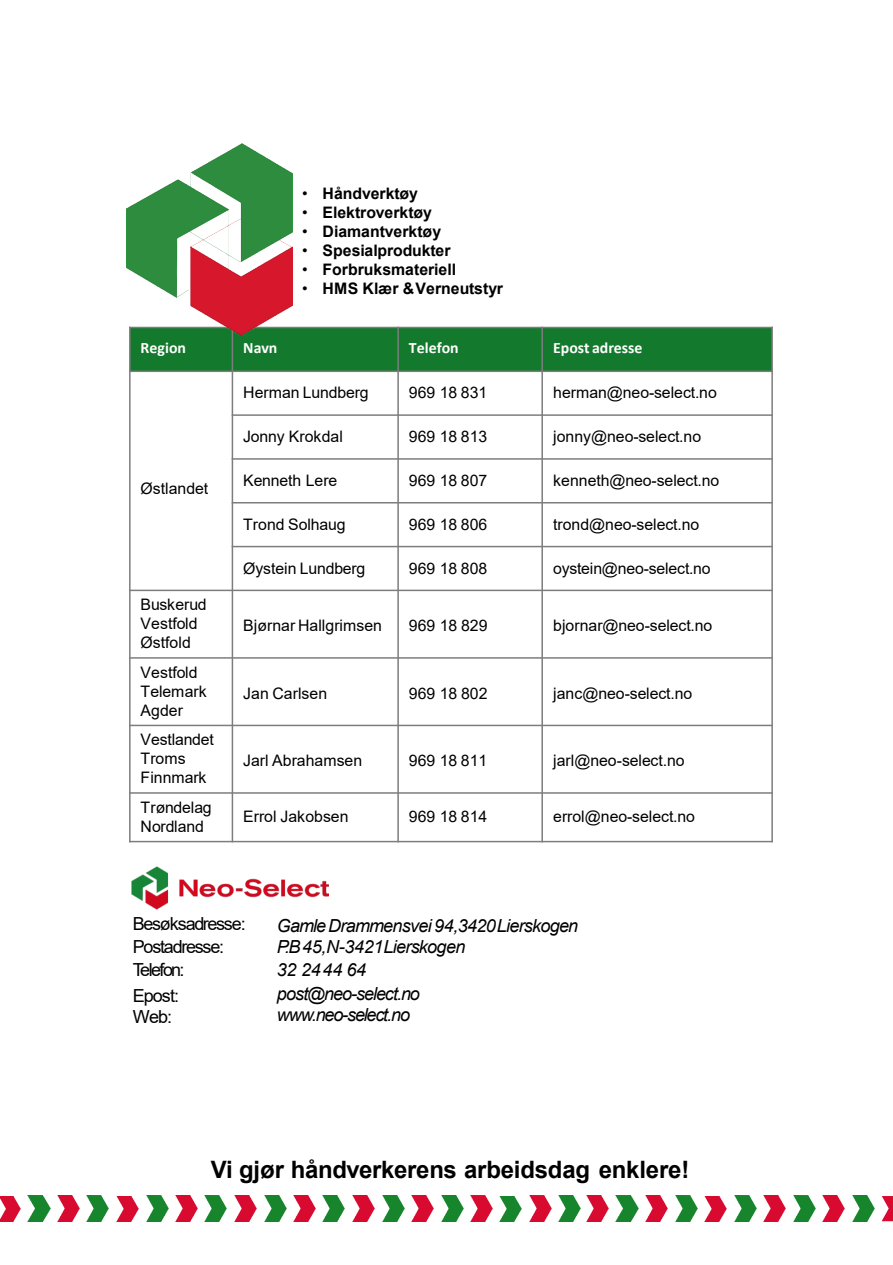
<style>
.page{position:relative;width:893px;height:1265px;background:#fff}
.page>*{position:absolute;margin:0;border:0;box-sizing:border-box;transform-origin:0 0}
.t1{font:700 24px "Arial";letter-spacing:-.005em;color:#000}
.t2{font:italic 18px "Arial";letter-spacing:-.04em;color:#000}
.t3{font:18px/23.1px "Arial";letter-spacing:-.07em;color:#000}
.t4{font:italic 18px/21.6px "Arial";letter-spacing:-.06em;color:#000}
.t5{font:15.9px/18.9px "Arial";color:#000}
.t6{font:700 15.9px "Arial";color:#000}
.t7{font:700 15.9px "Calibri";color:#fff}
.s1{font-weight:400}
</style>
<div class="page">
<div style="left:130px;top:327px;width:102px;height:44px;background:#13792c"></div>
<div style="left:232px;top:327px;width:166px;height:44px;background:#13792c"></div>
<div style="left:398px;top:327px;width:144px;height:44px;background:#13792c"></div>
<div style="left:542px;top:327px;width:230px;height:44px;background:#13792c"></div>
<hr style="left:232px;top:327px;width:1px;height:515px;background:#7d7d7d">
<hr style="left:397px;top:327px;width:2px;height:515px;background:#7d7d7d">
<hr style="left:541px;top:327px;width:2px;height:515px;background:#7d7d7d">
<hr style="left:129px;top:370px;width:643px;height:2px;background:#7d7d7d">
<hr style="left:232px;top:414px;width:540px;height:2px;background:#7d7d7d">
<hr style="left:232px;top:458px;width:540px;height:2px;background:#7d7d7d">
<hr style="left:232px;top:502px;width:540px;height:1px;background:#7d7d7d">
<hr style="left:232px;top:546px;width:540px;height:1px;background:#7d7d7d">
<hr style="left:129px;top:589px;width:643px;height:2px;background:#7d7d7d">
<hr style="left:129px;top:657px;width:643px;height:1px;background:#7d7d7d">
<hr style="left:129px;top:724px;width:643px;height:2px;background:#7d7d7d">
<hr style="left:129px;top:792px;width:643px;height:1px;background:#7d7d7d">
<hr style="left:129px;top:327px;width:2px;height:515px;background:#7d7d7d">
<hr style="left:771px;top:327px;width:1px;height:515px;background:#7d7d7d">
<hr style="left:129px;top:327px;width:643px;height:1px;background:#7d7d7d">
<hr style="left:129px;top:841px;width:643px;height:1px;background:#7d7d7d">
<img style="left:126px;top:144px;width:167px;height:191px">
<img style="left:0;top:1196px;width:20px;height:25px">
<img style="left:28px;top:1195px;width:22px;height:26px">
<img style="left:57px;top:1195px;width:22px;height:26px">
<img style="left:87px;top:1195px;width:22px;height:26px">
<img style="left:116px;top:1196px;width:22px;height:25px">
<img style="left:146px;top:1195px;width:22px;height:26px">
<img style="left:175px;top:1195px;width:22px;height:26px">
<img style="left:205px;top:1195px;width:22px;height:26px">
<img style="left:234px;top:1195px;width:22px;height:26px">
<img style="left:264px;top:1195px;width:22px;height:26px">
<img style="left:323px;top:1195px;width:22px;height:26px">
<img style="left:293px;top:1195px;width:22px;height:26px">
<img style="left:352px;top:1195px;width:22px;height:26px">
<img style="left:382px;top:1195px;width:22px;height:26px">
<img style="left:411px;top:1195px;width:22px;height:26px">
<img style="left:441px;top:1195px;width:22px;height:26px">
<img style="left:470px;top:1195px;width:22px;height:26px">
<img style="left:500px;top:1196px;width:22px;height:25px">
<img style="left:529px;top:1195px;width:22px;height:26px">
<img style="left:559px;top:1195px;width:21px;height:26px">
<img style="left:586px;top:1195px;width:22px;height:26px">
<img style="left:616px;top:1195px;width:22px;height:26px">
<img style="left:645px;top:1195px;width:22px;height:26px">
<img style="left:675px;top:1195px;width:22px;height:26px">
<img style="left:704px;top:1196px;width:22px;height:25px">
<img style="left:734px;top:1195px;width:22px;height:26px">
<img style="left:763px;top:1195px;width:22px;height:26px">
<img style="left:793px;top:1195px;width:21px;height:26px">
<img style="left:822px;top:1195px;width:22px;height:26px">
<img style="left:852px;top:1195px;width:22px;height:26px">
<svg style="left:881px;top:1196px;width:11px;height:25px"></svg>
<img style="left:131px;top:866px;width:197px;height:43px">
<p class="t6" style="left:302px;top:182px;width:117px"><span class="s1">•</span> Håndverktøy</p>
<p class="t6" style="left:302px;top:201px;width:131px"><span class="s1">•</span> Elektroverktøy</p>
<p class="t6" style="left:302px;top:220px;width:140px"><span class="s1">•</span> Diamantverktøy</p>
<p class="t6" style="left:302px;top:239px;width:150px"><span class="s1">•</span> Spesialprodukter</p>
<p class="t6" style="left:302px;top:258px;width:155px"><span class="s1">•</span> Forbruksmateriell</p>
<p class="t6" style="left:302px;top:277px;width:202px"><span class="s1">•</span> HMS Klær &amp;Verneutstyr</p>
<p class="t7" style="left:141px;top:336px;width:47px">Region</p>
<p class="t7" style="left:243px;top:336px;width:36px">Navn</p>
<p class="t7" style="left:409px;top:336px;width:51px">Telefon</p>
<p class="t7" style="left:553px;top:336px;width:91px">Epost adresse</p>
<p class="t5" style="left:141px;top:478px;width:69px">Østlandet</p>
<p class="t5" style="left:141px;top:595px;width:67px">Buskerud<br>Vestfold<br>Østfold</p>
<p class="t5" style="left:141px;top:662px;width:68px">Vestfold<br>Telemark<br>Agder</p>
<p class="t5" style="left:141px;top:730px;width:75px">Vestlandet<br>Troms<br>Finnmark</p>
<p class="t5" style="left:243px;top:383px;width:127px">Herman Lundberg</p>
<p class="t5" style="left:409px;top:383px;width:80px">969 18 831</p>
<p class="t5" style="left:553px;top:383px;width:165px">herman@neo-select.no</p>
<p class="t5" style="left:243px;top:427px;width:101px">Jonny Krokdal</p>
<p class="t5" style="left:409px;top:427px;width:80px">969 18 813</p>
<p class="t5" style="left:553px;top:427px;width:149px">jonny@neo-select.no</p>
<p class="t5" style="left:243px;top:471px;width:96px">Kenneth Lere</p>
<p class="t5" style="left:409px;top:471px;width:80px">969 18 807</p>
<p class="t5" style="left:553px;top:471px;width:168px">kenneth@neo-select.no</p>
<p class="t5" style="left:243px;top:514px;width:104px">Trond Solhaug</p>
<p class="t5" style="left:409px;top:514px;width:80px">969 18 806</p>
<p class="t5" style="left:553px;top:514px;width:147px">trond@neo-select.no</p>
<p class="t5" style="left:243px;top:558px;width:124px">Øystein Lundberg</p>
<p class="t5" style="left:409px;top:558px;width:80px">969 18 808</p>
<p class="t5" style="left:553px;top:558px;width:159px">oystein@neo-select.no</p>
<p class="t5" style="left:243px;top:616px;width:140px">Bjørnar Hallgrimsen</p>
<p class="t5" style="left:409px;top:616px;width:80px">969 18 829</p>
<p class="t5" style="left:553px;top:616px;width:161px">bjornar@neo-select.no</p>
<p class="t5" style="left:243px;top:683px;width:85px">Jan Carlsen</p>
<p class="t5" style="left:409px;top:683px;width:80px">969 18 802</p>
<p class="t5" style="left:553px;top:683px;width:141px">janc@neo-select.no</p>
<p class="t5" style="left:243px;top:751px;width:120px">Jarl Abrahamsen</p>
<p class="t5" style="left:409px;top:751px;width:80px">969 18 811</p>
<p class="t5" style="left:553px;top:751px;width:133px">jarl@neo-select.no</p>
<p class="t5" style="left:141px;top:797px;width:73px">Trøndelag<br>Nordland</p>
<p class="t5" style="left:243px;top:807px;width:107px">Errol Jakobsen</p>
<p class="t5" style="left:409px;top:807px;width:80px">969 18 814</p>
<p class="t5" style="left:553px;top:807px;width:143px">errol@neo-select.no</p>
<p class="t3" style="left:133px;top:911px;width:115px">Besøksadresse:<br>Postadresse:<br>Telefon:</p>
<p class="t3" style="left:133px;top:985px;width:48px;line-height:20.9px">Epost:<br>Web:</p>
<p class="t2" style="left:277px;top:914px;width:303px">GamleDrammensvei 94,3420Lierskogen</p>
<p class="t2" style="left:277px;top:935px;width:190px">P.B 45,N-3421Lierskogen</p>
<p class="t2" style="left:277px;top:958px;width:91px">32 2444 64</p>
<p class="t4" style="left:277px;top:982px;width:145px">post@neo-select.no www.neo-select.no</p>
<p class="t1" style="left:211px;top:1152px;width:480px">Vi gjør håndverkerens arbeidsdag enklere!</p>
</div>
